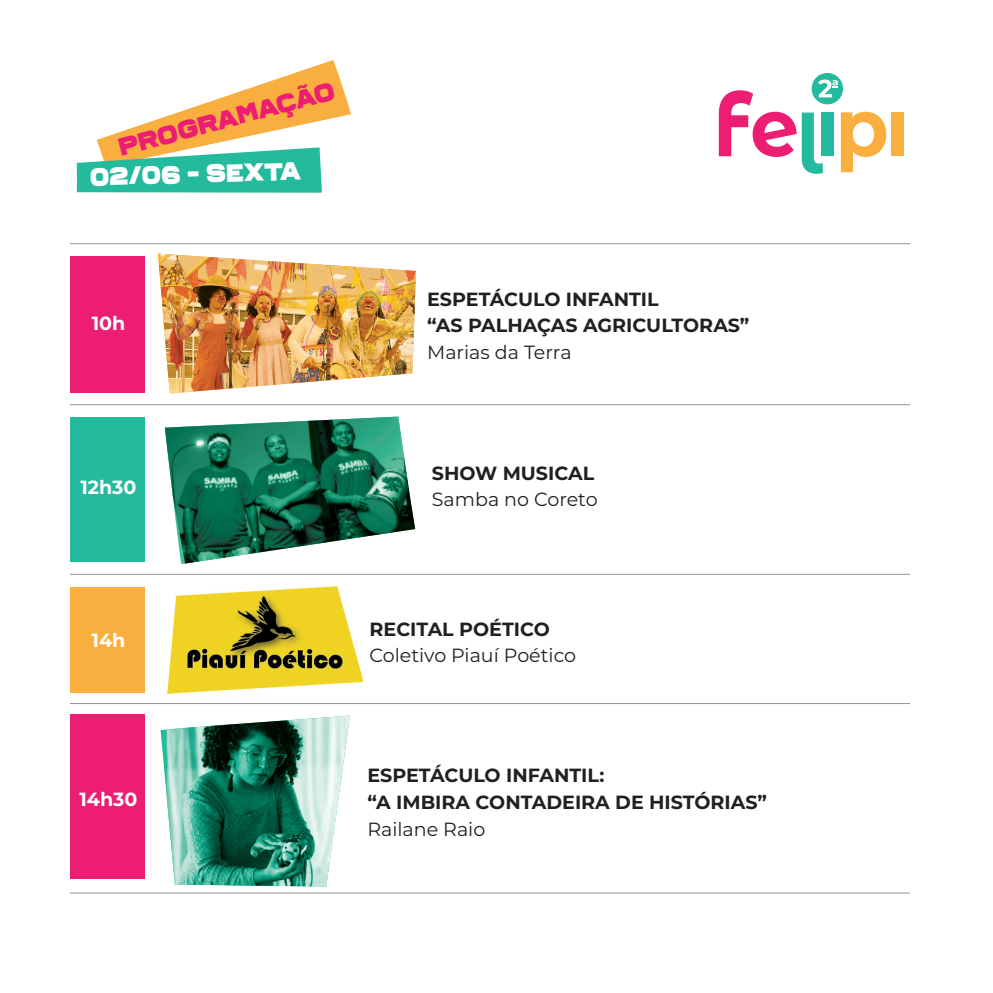
<style>
.page{position:relative;width:993px;height:993px;background:#fff}
.page>*{position:absolute;margin:0;border:0;box-sizing:border-box;transform-origin:0 0}
.t1{font:900 24.85px "Ferry";color:#ed1d73}
.t2{font:900 24.85px "Ferry";color:#fff}
.t3{font:700 19.07px/26.6px "Montserrat";color:#231f20}
.t4{font:19.07px "Montserrat";color:#231f20}
.t5{font:700 19.07px "Montserrat";color:#fff}
</style>
<div class="page">
<div style="left:70px;top:256px;width:75px;height:136px;background:#ed1d73"></div>
<hr style="left:70px;top:404px;width:839px;height:1px;background:#939598">
<hr style="left:70px;top:243px;width:839px;height:1px;background:#939598">
<div style="left:70px;top:417px;width:75px;height:144px;background:#24ba9d"></div>
<hr style="left:70px;top:573px;width:839px;height:1px;background:#939598">
<div style="left:70px;top:586px;width:75px;height:106px;background:#f9af40"></div>
<hr style="left:70px;top:702px;width:839px;height:1px;background:#939598">
<hr style="left:70px;top:892px;width:839px;height:1px;background:#939598">
<div style="left:891px;top:112px;width:12px;height:44px;background:#f9af40"></div>
<div style="left:811px;top:73px;width:31px;height:31px;background:#24ba9d;border-radius:50%"></div>
<svg style="left:718px;top:79px;width:168px;height:95px"></svg>
<div style="left:70px;top:713px;width:75px;height:165px;background:#ed1d73"></div>
<svg style="left:77px;top:60px;width:274px;height:133px"></svg>
<img style="left:158px;top:253px;width:258px;height:140px">
<img style="left:165px;top:416px;width:250px;height:147px">
<img style="left:167px;top:586px;width:196px;height:107px">
<svg style="left:160px;top:729px;width:7px;height:71px"></svg>
<img style="left:167px;top:715px;width:183px;height:171px">
<h1 class="t1" style="left:115px;top:134px;width:224px;rotate:-15deg">PROGRAMAÇÃO</h1>
<h1 class="t2" style="left:89px;top:163px;width:212px;rotate:-2deg">02/06 - SEXTA</h1>
<p class="t5" style="left:92px;top:309px;width:35px">10h</p>
<p class="t5" style="left:80px;top:473px;width:58px">12h30</p>
<p class="t3" style="left:427px;top:284px;width:323px">ESPETÁCULO INFANTIL<br>“AS PALHAÇAS AGRICULTORAS”</p>
<p class="t4" style="left:427px;top:339px;width:146px">Marias da Terra</p>
<p class="t3" style="left:432px;top:458px;width:164px">SHOW MUSICAL</p>
<p class="t4" style="left:432px;top:486px;width:167px">Samba no Coreto</p>
<p class="t5" style="left:91px;top:626px;width:35px">14h</p>
<p class="t5" style="left:79px;top:785px;width:59px">14h30</p>
<p class="t3" style="left:369px;top:614px;width:182px">RECITAL POÉTICO</p>
<p class="t4" style="left:369px;top:642px;width:208px">Coletivo Piauí Poético</p>
<p class="t3" style="left:367px;top:761px;width:401px">ESPETÁCULO INFANTIL:<br>“A IMBIRA CONTADEIRA DE HISTÓRIAS”</p>
<p class="t4" style="left:367px;top:815px;width:119px">Railane Raio</p>
</div>
